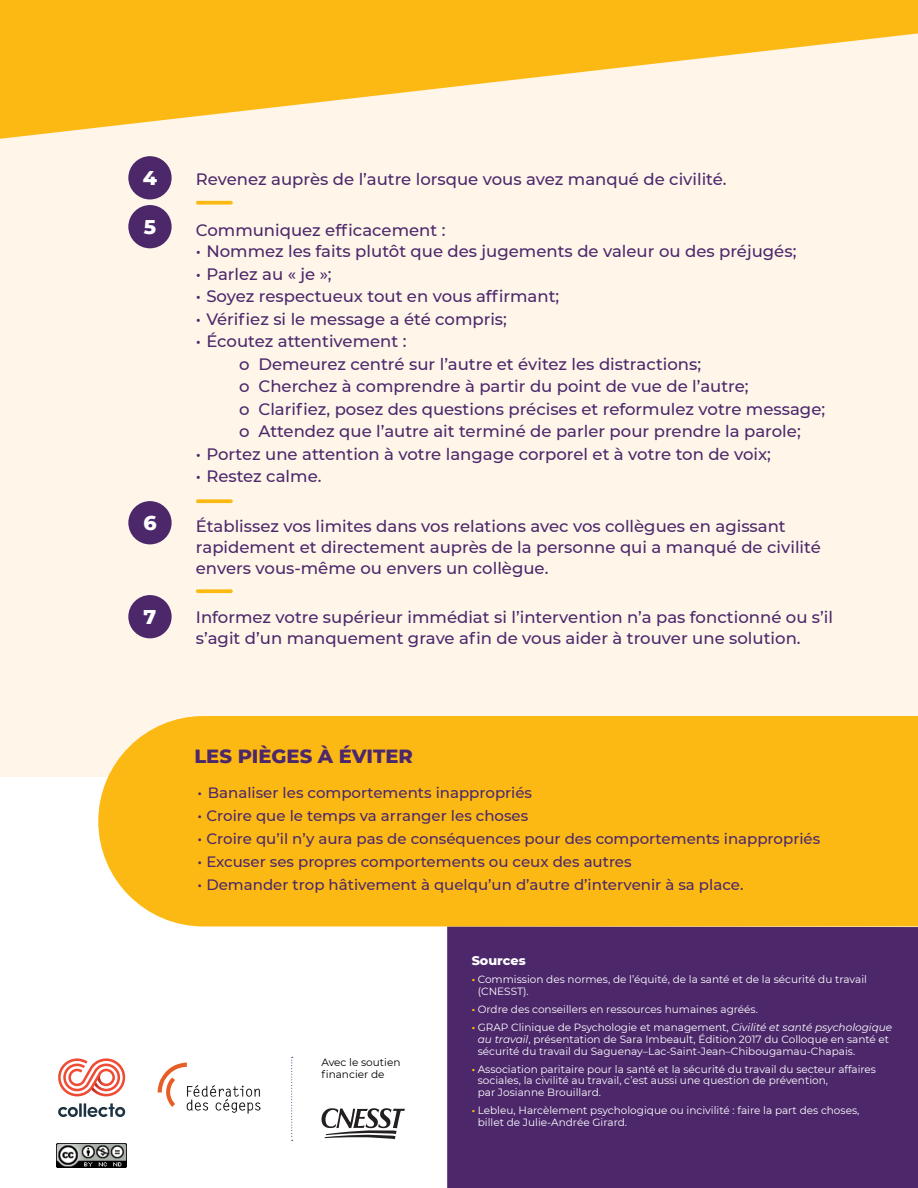
<style>
.page{position:relative;width:918px;height:1188px;background:#fff}
.page>*{position:absolute;margin:0;border:0;box-sizing:border-box;transform-origin:0 0}
.t1{font:800 20.4px "Montserrat";color:#fff}
.t2{font:800 19.5px "Montserrat";color:#4c286b}
.t3{font:500 16.5px/22.5px "Montserrat";color:#4c286b}
.t4{font:500 15px "Montserrat";color:#4c286b}
.t5{font:800 12.75px "Montserrat";color:#fff}
.t6{font:10.5px/11.6px "Montserrat";color:#fff}
.t7{font:10.5px/12px "Montserrat";color:#000}
.s1{font-weight:800;color:#fdb913}
.s2{font-style:italic}
</style>
<div class="page">
<svg style="left:58px;top:1058px;width:68px;height:38px"></svg>
<svg style="left:58px;top:1107px;width:20px;height:10px"></svg>
<hr style="left:79px;top:1103px;width:3px;height:14px;background:#1e3342">
<svg style="left:84px;top:1103px;width:41px;height:14px"></svg>
<img style="left:157px;top:1062px;width:104px;height:52px">
<svg style="left:291px;top:1057px;width:2px;height:84px"></svg>
<img style="left:57px;top:1143px;width:70px;height:25px">
<svg style="left:322px;top:1108px;width:83px;height:31px"></svg>
<div style="left:447px;top:926px;width:471px;height:262px;background:#4c286b"></div>
<div style="left:0;top:19px;width:918px;height:758px;background:#fff6e9"></div>
<svg style="left:0;top:0;width:918px;height:139px;fill:#fdb913"></svg>
<div style="left:128px;top:205px;width:44px;height:43px;background:#4c286b;border-radius:50%"></div>
<div style="left:128px;top:501px;width:44px;height:43px;background:#4c286b;border-radius:50%"></div>
<div style="left:128px;top:595px;width:44px;height:43px;background:#4c286b;border-radius:50%"></div>
<svg style="left:198px;top:201px;width:33px;height:4px"></svg>
<svg style="left:198px;top:499px;width:33px;height:4px"></svg>
<svg style="left:198px;top:589px;width:33px;height:4px"></svg>
<div style="left:98px;top:716px;width:820px;height:210px;background:#fdb913"></div>
<div style="left:128px;top:156px;width:44px;height:43px;background:#4c286b;border-radius:50%"></div>
<p class="t1" style="left:143px;top:162px;width:16px">4</p>
<p class="t1" style="left:144px;top:211px;width:14px">5</p>
<p class="t1" style="left:143px;top:507px;width:15px">6</p>
<p class="t1" style="left:144px;top:601px;width:14px">7</p>
<p class="t3" style="left:196px;top:167px;width:532px">Revenez auprès de l’autre lorsque vous avez manqué de civilité.</p>
<p class="t3" style="left:196px;top:218px;width:251px">Communiquez efficacement :</p>
<p class="t3" style="left:196px;top:239px;width:602px">• Nommez les faits plutôt que des jugements de valeur ou des préjugés;</p>
<p class="t3" style="left:196px;top:262px;width:137px">• Parlez au « je »;</p>
<p class="t3" style="left:196px;top:284px;width:365px">• Soyez respectueux tout en vous affirmant;</p>
<p class="t3" style="left:196px;top:307px;width:313px">• Vérifiez si le message a été compris;</p>
<p class="t3" style="left:239px;top:329px;width:588px;text-indent:-43px">• Écoutez attentivement :<br>o Demeurez centré sur l’autre et évitez les distractions;<br>o Cherchez à comprendre à partir du point de vue de l’autre;<br>o Clarifiez, posez des questions précises et reformulez votre message; o Attendez que l’autre ait terminé de parler pour prendre la parole;</p>
<p class="t3" style="left:196px;top:442px;width:577px">• Portez une attention à votre langage corporel et à votre ton de voix;</p>
<p class="t3" style="left:196px;top:464px;width:127px">• Restez calme.</p>
<p class="t3" style="left:196px;top:515px;width:626px;line-height:21px">Établissez vos limites dans vos relations avec vos collègues en agissant rapidement et directement auprès de la personne qui a manqué de civilité envers vous-même ou envers un collègue.</p>
<p class="t3" style="left:196px;top:606px;width:639px;line-height:21px">Informez votre supérieur immédiat si l’intervention n’a pas fonctionné ou s’il s’agit d’un manquement grave afin de vous aider à trouver une solution.</p>
<p class="t2" style="left:194px;top:742px;width:220px">LES PIÈGES À ÉVITER</p>
<p class="t4" style="left:197px;top:782px;width:336px">• Banaliser les comportements inappropriés</p>
<p class="t4" style="left:197px;top:805px;width:332px">• Croire que le temps va arranger les choses</p>
<p class="t4" style="left:197px;top:828px;width:624px">• Croire qu’il n’y aura pas de conséquences pour des comportements inappropriés</p>
<p class="t4" style="left:197px;top:851px;width:436px">• Excuser ses propres comportements ou ceux des autres</p>
<p class="t4" style="left:197px;top:874px;width:548px">• Demander trop hâtivement à quelqu’un d’autre d’intervenir à sa place.</p>
<p class="t7" style="left:321px;top:1056px;width:81px">Avec le soutien financier de</p>
<p class="t5" style="left:472px;top:951px;width:55px">Sources</p>
<p class="t6" style="left:478px;top:974px;width:391px;text-indent:-6px"><span class="s1">·</span> Commission des normes, de l’équité, de la santé et de la sécurité du travail (CNESST).</p>
<p class="t6" style="left:472px;top:1000px;width:422px;line-height:18.1px"><span class="s1">·</span> Ordre des conseillers en ressources humaines agréés.<br><span class="s1">·</span> GRAP Clinique de Psychologie et management, <span class="s2">Civilité et santé psychologique</span></p>
<p class="t6" style="left:478px;top:1033px;width:413px"><span class="s2">au travail</span>, présentation de Sara Imbeault, Édition 2017 du Colloque en santé et sécurité du travail du Saguenay–Lac-Saint-Jean–Chibougamau-Chapais.</p>
<p class="t6" style="left:478px;top:1063px;width:400px;text-indent:-6px"><span class="s1">·</span> Association paritaire pour la santé et la sécurité du travail du secteur affaires sociales, la civilité au travail, c’est aussi une question de prévention,<br>par Josianne Brouillard.</p>
<p class="t6" style="left:478px;top:1104px;width:383px;text-indent:-6px"><span class="s1">·</span> Lebleu, Harcèlement psychologique ou incivilité : faire la part des choses, billet de Julie-Andrée Girard.</p>
<p class="t5" style="left:472px;top:1055px;width:76px">Inspiré de :</p>
<p class="t6" style="left:472px;top:1078px;width:365px"><span class="s1">·</span> Association paritaire pour la santé et la sécurité du travail du secteur</p>
<p class="t6" style="left:478px;top:1102px;width:125px">par Josianne Brouillard.</p>
</div>
